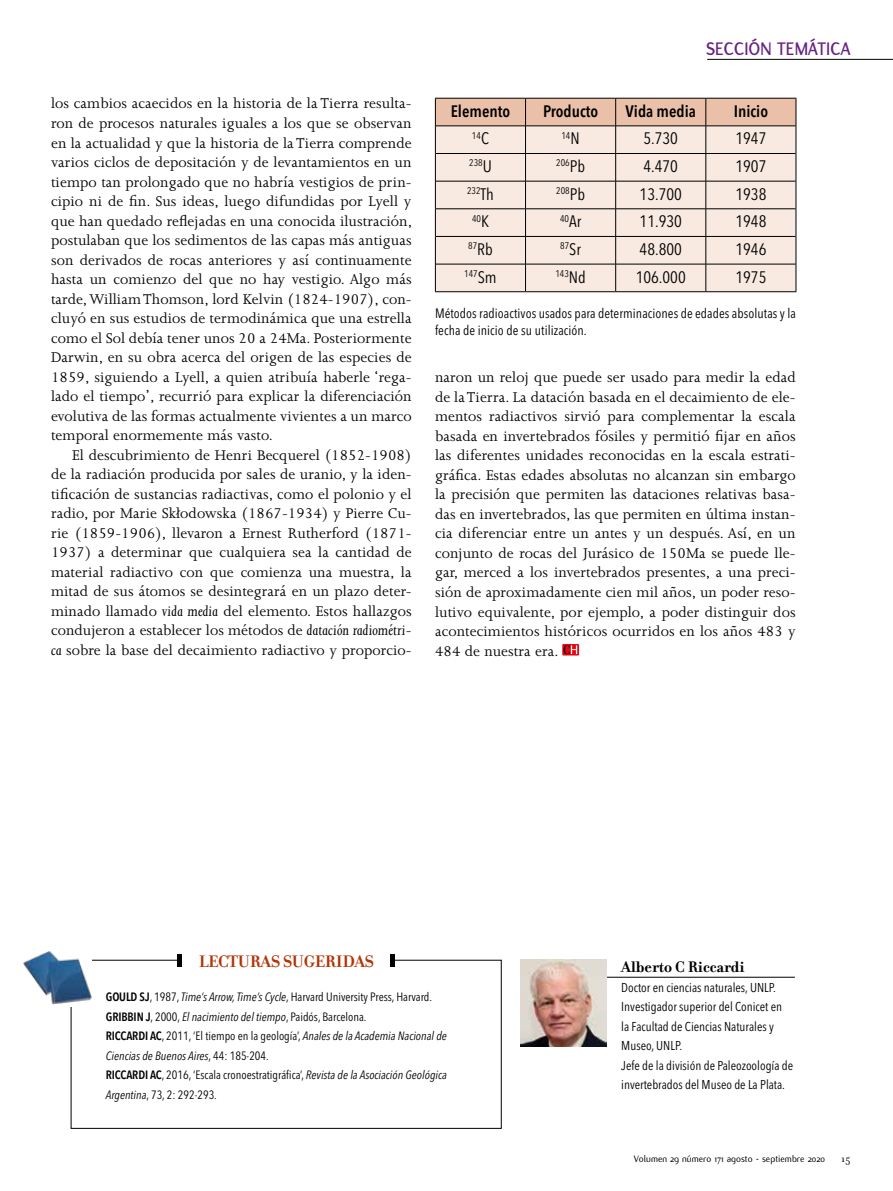
<style>
.page{position:relative;width:893px;height:1191px;background:#fff}
.page>*{position:absolute;margin:0;border:0;box-sizing:border-box;transform-origin:0 0}
.t1{font:700 19.5px "Flux";letter-spacing:.01em;color:#662383;scale:.95 1}
.t2{font:700 18px "Filosofia";letter-spacing:-.015em;color:#b13507}
.t3{font:condensed 16.5px "Avenir Next LT Pro";color:#000}
.t4{font:600 condensed 16.5px "Avenir Next LT Pro";color:#000}
.t5{font:700 16.5px "Filosofia";color:#000}
.t6{font:16.2px/19.5px "Joanna MT Std";letter-spacing:.005em;color:#000;text-align:justify}
.t7{font:condensed 13.5px/16.5px "Avenir Next LT Pro";letter-spacing:.005em;color:#000}
.t8{font:condensed 12.75px/19.5px "Avenir Next LT Pro";color:#000}
.t9{font:condensed 12px/19.5px "Avenir Next LT Pro";color:#000}
.t10{font:11.25px "Filosofia";color:#000}
.t11{font:10.2px "Flux";color:#000}
.t12{font:condensed 9.6px "Avenir Next LT Pro";color:#000}
.s1{font-style:italic}
.s2{font-size:16.5px}
.s3{font-weight:600}
</style>
<div class="page">
<hr style="left:435px;top:291px;width:90px;height:1px;background:#000">
<hr style="left:525px;top:291px;width:91px;height:1px;background:#000">
<hr style="left:616px;top:291px;width:90px;height:1px;background:#000">
<hr style="left:706px;top:291px;width:90px;height:1px;background:#000">
<svg style="left:435px;top:98px;width:362px;height:193px"></svg>
<hr style="left:436px;top:126px;width:89px;height:1px;background:#000">
<hr style="left:525px;top:126px;width:91px;height:1px;background:#000">
<hr style="left:616px;top:126px;width:90px;height:1px;background:#000">
<hr style="left:706px;top:126px;width:90px;height:1px;background:#000">
<hr style="left:436px;top:153px;width:89px;height:1px;background:#000">
<hr style="left:525px;top:153px;width:91px;height:1px;background:#000">
<hr style="left:616px;top:153px;width:90px;height:1px;background:#000">
<hr style="left:706px;top:153px;width:90px;height:1px;background:#000">
<hr style="left:436px;top:181px;width:89px;height:1px;background:#000">
<hr style="left:525px;top:181px;width:91px;height:1px;background:#000">
<hr style="left:616px;top:181px;width:90px;height:1px;background:#000">
<hr style="left:706px;top:181px;width:90px;height:1px;background:#000">
<hr style="left:436px;top:208px;width:89px;height:1px;background:#000">
<hr style="left:525px;top:208px;width:91px;height:1px;background:#000">
<hr style="left:616px;top:208px;width:90px;height:1px;background:#000">
<hr style="left:706px;top:208px;width:90px;height:1px;background:#000">
<hr style="left:436px;top:236px;width:89px;height:1px;background:#000">
<hr style="left:525px;top:236px;width:91px;height:1px;background:#000">
<hr style="left:616px;top:236px;width:90px;height:1px;background:#000">
<hr style="left:706px;top:236px;width:90px;height:1px;background:#000">
<hr style="left:436px;top:264px;width:89px;height:1px;background:#000">
<hr style="left:525px;top:264px;width:91px;height:1px;background:#000">
<hr style="left:616px;top:264px;width:90px;height:1px;background:#000">
<hr style="left:706px;top:264px;width:90px;height:1px;background:#000">
<svg style="left:562px;top:644px;width:17px;height:11px"></svg>
<svg style="left:563px;top:645px;width:14px;height:9px"></svg>
<div style="left:390px;top:954px;width:5px;height:12px;background:#000"></div>
<div style="left:177px;top:954px;width:5px;height:12px;background:#000"></div>
<img style="left:23px;top:951px;width:69px;height:54px">
<hr style="left:539px;top:976px;width:256px;height:1px;background:#000">
<img style="left:520px;top:959px;width:87px;height:87px">
<hr style="left:707px;top:59px;width:186px;height:1px;background:#000">
<p class="t6" style="left:51px;top:94px;width:363px">los cambios acaecidos en la historia de la Tierra resulta&shy;ron de procesos naturales iguales a los que se observan en la actualidad y que la historia de la Tierra comprende varios ciclos de depositación y de levantamientos en un tiempo tan prolongado que no habría vestigios de prin&shy;cipio ni de fin. Sus ideas, luego difundidas por Lyell y que han quedado reflejadas en una conocida ilustración, postulaban que los sedimentos de las capas más antiguas son derivados de rocas anteriores y así continuamente hasta un comienzo del que no hay vestigio. Algo más tarde, William Thomson, lord Kelvin (1824-1907), con&shy;cluyó en sus estudios de termodinámica que una estrella como el Sol debía tener unos 20 a 24Ma. Posteriormente Darwin, en su obra acerca del origen de las especies de 1859, siguiendo a Lyell, a quien atribuía haberle ‘rega&shy;lado el tiempo’, recurrió para explicar la diferenciación evolutiva de las formas actualmente vivientes a un marco temporal enormemente más vasto.</p>
<p class="t6" style="left:51px;top:445px;width:362px;text-indent:21px">El descubrimiento de Henri Becquerel (1852-1908) de la radiación producida por sales de uranio, y la iden&shy;tificación de sustancias radiactivas, como el polonio y el radio, por Marie Skłodowska (1867-1934) y Pierre Cu&shy;rie (1859-1906), llevaron a Ernest Rutherford (1871- 1937) a determinar que cualquiera sea la cantidad de material radiactivo con que comienza una muestra, la mitad de sus átomos se desintegrará en un plazo deter&shy;minado llamado <span class="s1">vida media</span> del elemento. Estos hallazgos condujeron a establecer los métodos de <span class="s1">datación radiométri&shy;ca</span> sobre la base del decaimiento radiactivo y proporcio-</p>
<p class="t1" style="left:706px;top:38px;width:153px">SECCIÓN TEMÁTICA</p>
<p class="t4" style="left:451px;top:101px;width:61px">Elemento</p>
<p class="t4" style="left:543px;top:101px;width:57px">Producto</p>
<p class="t4" style="left:626px;top:101px;width:72px">Vida media</p>
<p class="t4" style="left:734px;top:101px;width:36px">Inicio</p>
<p class="t12" style="left:472px;top:130px;width:18px">14<span class="s2">C</span></p>
<p class="t12" style="left:561px;top:130px;width:20px">14<span class="s2">N</span></p>
<p class="t3" style="left:643px;top:129px;width:36px">5.730</p>
<p class="t3" style="left:735px;top:129px;width:33px">1947</p>
<p class="t12" style="left:469px;top:157px;width:24px">238<span class="s2">U</span></p>
<p class="t12" style="left:556px;top:157px;width:30px">206<span class="s2">Pb</span></p>
<p class="t3" style="left:643px;top:156px;width:36px">4.470</p>
<p class="t3" style="left:735px;top:156px;width:33px">1907</p>
<p class="t12" style="left:467px;top:185px;width:28px">232<span class="s2">Th</span></p>
<p class="t12" style="left:556px;top:185px;width:30px">208<span class="s2">Pb</span></p>
<p class="t3" style="left:640px;top:184px;width:44px">13.700</p>
<p class="t3" style="left:735px;top:184px;width:33px">1938</p>
<p class="t12" style="left:472px;top:213px;width:18px">40<span class="s2">K</span></p>
<p class="t12" style="left:560px;top:213px;width:23px">40<span class="s2">Ar</span></p>
<p class="t3" style="left:640px;top:211px;width:44px">11.930</p>
<p class="t3" style="left:735px;top:211px;width:33px">1948</p>
<p class="t12" style="left:468px;top:240px;width:26px">87<span class="s2">Rb</span></p>
<p class="t12" style="left:560px;top:240px;width:22px">87<span class="s2">Sr</span></p>
<p class="t3" style="left:640px;top:239px;width:44px">48.800</p>
<p class="t3" style="left:735px;top:239px;width:33px">1946</p>
<p class="t12" style="left:464px;top:268px;width:34px">147<span class="s2">Sm</span></p>
<p class="t12" style="left:555px;top:268px;width:32px">143<span class="s2">Nd</span></p>
<p class="t3" style="left:636px;top:267px;width:52px">106.000</p>
<p class="t3" style="left:735px;top:267px;width:33px">1975</p>
<p class="t7" style="left:435px;top:305px;width:362px">Métodos radioactivos usados para determinaciones de edades absolutas y la fecha de inicio de su utilización.</p>
<p class="t6" style="left:435px;top:368px;width:362px">naron un reloj que puede ser usado para medir la edad de la Tierra. La datación basada en el decaimiento de ele&shy;mentos radiactivos sirvió para complementar la escala basada en invertebrados fósiles y permitió fijar en años las diferentes unidades reconocidas en la escala estrati&shy;gráfica. Estas edades absolutas no alcanzan sin embargo la precisión que permiten las dataciones relativas basa&shy;das en invertebrados, las que permiten en última instan&shy;cia diferenciar entre un antes y un después. Así, en un conjunto de rocas del Jurásico de 150Ma se puede lle&shy;gar, merced a los invertebrados presentes, a una preci&shy;sión de aproximadamente cien mil años, un poder reso&shy;lutivo equivalente, por ejemplo, a poder distinguir dos acontecimientos históricos ocurridos en los años 483 y 484 de nuestra era.</p>
<p class="t2" style="left:199px;top:950px;width:177px">LECTURAS SUGERIDAS</p>
<p class="t9" style="left:106px;top:987px;width:343px"><span class="s3">GOULD SJ</span>, 1987, <span class="s1">Time’s Arrow, Time’s Cycle</span>, Harvard University Press, Harvard.<br><span class="s3">GRIBBIN J</span>, 2000, <span class="s1">El nacimiento del tiempo</span>, Paidós, Barcelona.<br><span class="s3">RICCARDI AC</span>, 2011, ‘El tiempo en la geología’, <span class="s1">Anales de la Academia Nacional de Ciencias de Buenos Aires</span>, 44: 185-204.<br><span class="s3">RICCARDI AC</span>, 2016, ‘Escala cronoestratigráfica’, <span class="s1">Revista de la Asociación Geológica Argentina</span>, 73, 2: 292-293.</p>
<p class="t5" style="left:621px;top:957px;width:125px">Alberto C Riccardi</p>
<p class="t8" style="left:621px;top:977px;width:173px">Doctor en ciencias naturales, UNLP.<br>Investigador superior del Conicet en la Facultad de Ciencias Naturales y Museo, UNLP.<br>Jefe de la división de Paleozoología de invertebrados del Museo de La Plata.</p>
<p class="t11" style="left:634px;top:1153px;width:193px">Volumen 29 número 171 agosto - septiembre 2020</p>
<p class="t10" style="left:841px;top:1152px;width:11px">15</p>
</div>
